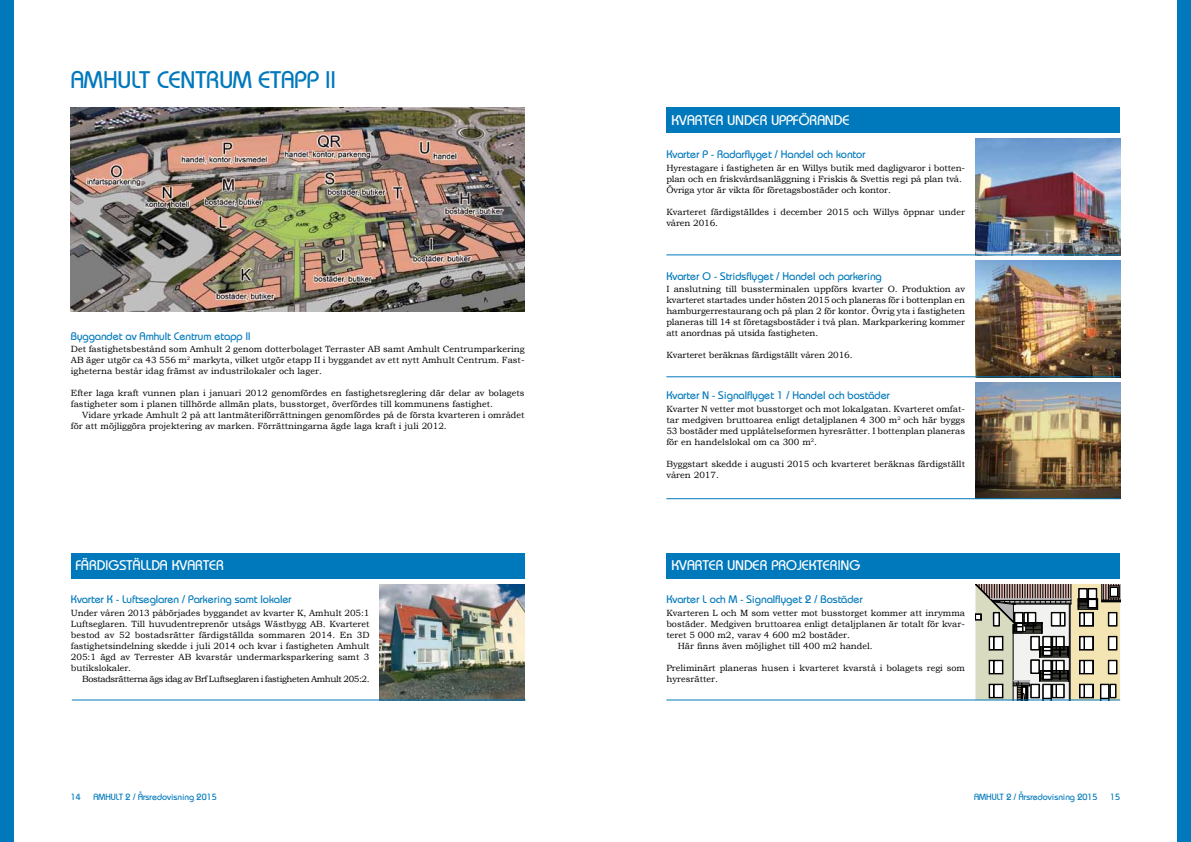
<style>
.page{position:relative;width:1191px;height:842px;background:#fff}
.page>*{position:absolute;margin:0;border:0;box-sizing:border-box;transform-origin:0 0}
.t1{font:24px "Bauhaus";color:#0079bc}
.t2{font:14px "Bauhaus";color:#fff}
.t3{font:11px "Bauhaus";color:#0079bc}
.t4{font:9px/11px "Bookman Old Style";color:#000}
.t5{font:9px "Bookman Old Style";letter-spacing:-.04em;color:#000}
.t6{font:9px "Bauhaus";color:#0079bc}
</style>
<div class="page">
<div style="left:0;top:0;width:14px;height:842px;background:#0079bc"></div>
<div style="left:1176px;top:0;width:15px;height:842px;background:#0079bc"></div>
<img style="left:975px;top:383px;width:145px;height:115px">
<img style="left:975px;top:261px;width:145px;height:116px">
<img style="left:975px;top:139px;width:145px;height:116px">
<img style="left:380px;top:584px;width:144px;height:116px">
<img style="left:71px;top:108px;width:453px;height:204px">
<hr style="left:975px;top:841px;width:145px;height:1px;background:#000">
<svg style="left:975px;top:584px;width:202px;height:120px"></svg>
<hr style="left:1070px;top:604px;width:1px;height:96px;background:#000">
<hr style="left:1069px;top:604px;width:1px;height:96px;background:#000">
<hr style="left:666px;top:255px;width:454px;height:1px;background:#0079bc">
<hr style="left:666px;top:377px;width:454px;height:1px;background:#0079bc">
<hr style="left:666px;top:498px;width:454px;height:1px;background:#0079bc">
<hr style="left:666px;top:700px;width:454px;height:1px;background:#0079bc">
<hr style="left:72px;top:700px;width:453px;height:1px;background:#0079bc">
<div style="left:71px;top:553px;width:453px;height:25px;background:#0079bc"></div>
<div style="left:666px;top:108px;width:454px;height:25px;background:#0079bc"></div>
<div style="left:666px;top:553px;width:454px;height:25px;background:#0079bc"></div>
<h1 class="t1" style="left:71px;top:65px;width:266px">AMHULT CENTRUM ETAPP II</h1>
<p class="t3" style="left:71px;top:329px;width:181px">Byggandet av Amhult Centrum etapp II</p>
<p class="t4" style="left:71px;top:343px;width:455px;text-align:justify">Det fastighetsbestånd som Amhult 2 genom dotterbolaget Terraster AB samt Amhult Centrumparkering AB äger utgör ca 43 556 m<sup>2</sup> markyta, vilket utgör etapp II i byggandet av ett nytt Amhult Centrum. Fast&shy;igheterna består idag främst av industrilokaler och lager.</p>
<p class="t4" style="left:71px;top:387px;width:455px">Efter laga kraft vunnen plan i januari 2012 genomfördes en fastighetsreglering där delar av bolagets fastigheter som i planen tillhörde allmän plats, busstorget, överfördes till kommunens fastighet.</p>
<p class="t4" style="left:71px;top:409px;width:455px;text-indent:11px">Vidare yrkade Amhult 2 på att lantmäteriförrättningen genomfördes på de första kvarteren i området för att möjliggöra projektering av marken. Förrättningarna ägde laga kraft i juli 2012.</p>
<h2 class="t2" style="left:76px;top:557px;width:150px">FÄRDIGSTÄLLDA KVARTER</h2>
<p class="t3" style="left:71px;top:592px;width:222px">Kvarter K - Luftseglaren / Parkering samt lokaler</p>
<p class="t4" style="left:71px;top:607px;width:300px;text-align:justify">Under våren 2013 påbörjades byggandet av kvarter K, Amhult 205:1<br>Luftseglaren. Till huvudentreprenör utsågs Wästbygg AB. Kvarteret bestod av 52 bostadsrätter färdigställda sommaren 2014. En 3D fastighetsindelning skedde i juli 2014 och kvar i fastigheten Amhult 205:1 ägd av Terrester AB kvarstår undermarksparkering samt 3 butikslokaler.</p>
<p class="t5" style="left:82px;top:673px;width:289px">Bostadsrätterna ägs idag av Brf Luftseglaren i fastigheten Amhult 205:2.</p>
<h2 class="t2" style="left:671px;top:111px;width:180px">KVARTER UNDER UPPFÖRANDE</h2>
<p class="t3" style="left:666px;top:147px;width:200px">Kvarter P - Radarflyget / Handel och kontor</p>
<p class="t4" style="left:666px;top:162px;width:300px">Hyrestagare i fastigheten är en Willys butik med dagligvaror i botten&shy;plan och en friskvårdsanläggning i Friskis &amp; Svettis regi på plan två.<br>Övriga ytor är vikta för företagsbostäder och kontor.</p>
<p class="t4" style="left:666px;top:206px;width:300px">Kvarteret färdigställdes i december 2015 och Willys öppnar under våren 2016.</p>
<p class="t3" style="left:666px;top:269px;width:217px">Kvarter O - Stridsflyget / Handel och parkering</p>
<p class="t4" style="left:666px;top:284px;width:300px;text-align:justify">I anslutning till bussterminalen uppförs kvarter O. Produktion av kvarteret startades under hösten 2015 och planeras för i bottenplan en hamburgerrestaurang och på plan 2 för kontor. Övrig yta i fastigheten planeras till 14 st företagsbostäder i två plan. Markparkering kommer att anordnas på utsida fastigheten.</p>
<p class="t4" style="left:666px;top:350px;width:188px">Kvarteret beräknas färdigställt våren 2016.</p>
<p class="t3" style="left:666px;top:388px;width:225px">Kvarter N - Signalflyget 1 / Handel och bostäder</p>
<p class="t4" style="left:666px;top:403px;width:300px;text-align:justify">Kvarter N vetter mot busstorget och mot lokalgatan. Kvarteret omfat&shy;tar medgiven bruttoarea enligt detaljplanen 4 300 m<sup>2</sup> och här byggs 53 bostäder med upplåtelseformen hyresrätter. I bottenplan planeras för en handelslokal om ca 300 m<sup>2</sup>.</p>
<p class="t4" style="left:666px;top:458px;width:300px">Byggstart skedde i augusti 2015 och kvarteret beräknas färdigställt våren 2017.</p>
<h2 class="t2" style="left:671px;top:557px;width:190px">KVARTER UNDER PROJEKTERING</h2>
<p class="t3" style="left:666px;top:592px;width:198px">Kvarter L och M - Signalflyget 2 / Bostäder</p>
<p class="t4" style="left:666px;top:607px;width:300px">Kvarteren L och M som vetter mot busstorget kommer att inrymma</p>
<p class="t4" style="left:666px;top:618px;width:300px">bostäder. Medgiven bruttoarea enligt detaljplanen är totalt för kvar-</p>
<p class="t4" style="left:666px;top:629px;width:185px">teret 5 000 m2, varav 4 600 m2 bostäder.</p>
<p class="t4" style="left:677px;top:640px;width:196px">Här finns även möjlighet till 400 m2 handel.</p>
<p class="t4" style="left:666px;top:662px;width:300px">Preliminärt planeras husen i kvarteret kvarstå i bolagets regi som hyresrätter.</p>
<p class="t6" style="left:71px;top:791px;width:12px">14</p>
<p class="t6" style="left:93px;top:791px;width:125px">AMHULT 2 / Årsredovisning 2015</p>
<p class="t6" style="left:974px;top:791px;width:125px">AMHULT 2 / Årsredovisning 2015</p>
<p class="t6" style="left:1110px;top:791px;width:12px">15</p>
</div>
